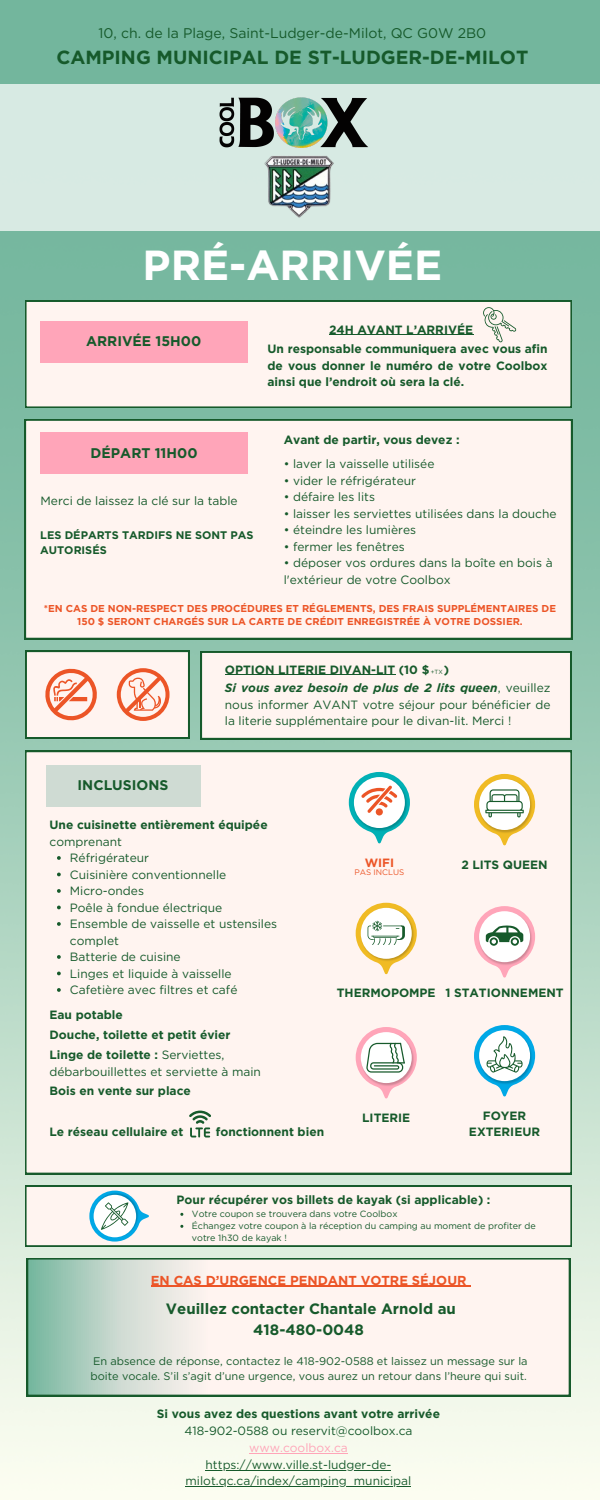
<style>
.page{position:relative;width:600px;height:1500px;background:#fff}
.page>*{position:absolute;margin:0;border:0;box-sizing:border-box;transform-origin:0 0}
.t1{font:700 42px "Gotham";color:#fff}
.t2{font:700 19px "Gotham";color:#165a2b}
.t3{font:700 15px/20.4px "Gotham";color:#165a2b;text-align:center}
.t4{font:14px "Gotham";color:#165a2b}
.t5{font:700 14px "Gotham";color:#165a2b}
.t6{font:700 13px "Gotham";color:#ec5527}
.t7{font:12px/16.5px "Gotham";color:#165a2b}
.t8{font:700 12px/16.5px "Gotham";color:#165a2b;text-align:center}
.t9{font:12px "Gotham";color:#ffa5b9}
.t10{font:700 12px "Gotham";color:#ec5527}
.t11{font:11px/15.2px "Gotham";color:#165a2b}
.t12{font:700 11px/15px "Gotham";color:#165a2b}
.t13{font:700 10px/13.5px "Gotham";color:#ec5527;text-align:center}
.t14{font:9px/12px "Gotham";color:#165a2b}
.t15{font:8px "Gotham";color:#ec5527}
.t16{font:6px "Gotham";color:#165a2b}
.s1{font-weight:700;font-style:italic}
.s2{font-weight:400}
.s3{font-weight:700}
</style>
<div class="page">
<img style="left:0;top:0;width:600px;height:1500px">
<div style="left:0;top:84px;width:600px;height:147px;background:#d7eae3"></div>
<svg style="left:25px;top:651px;width:164px;height:87px"></svg>
<div style="left:201px;top:651px;width:370px;height:88px;background:#fff4f0"></div>
<hr style="left:225px;top:674px;width:170px;height:1px;background:#165a2b">
<div style="left:25px;top:751px;width:547px;height:423px;background:#fff4f0"></div>
<div style="left:46px;top:766px;width:154px;height:41px;background:#cfdbd3"></div>
<svg style="left:474px;top:906px;width:61px;height:72px"></svg>
<svg style="left:356px;top:903px;width:61px;height:71px"></svg>
<svg style="left:474px;top:1025px;width:61px;height:72px"></svg>
<svg style="left:474px;top:774px;width:61px;height:72px"></svg>
<svg style="left:349px;top:772px;width:61px;height:72px"></svg>
<svg style="left:189px;top:1111px;width:22px;height:27px"></svg>
<svg style="left:356px;top:1027px;width:61px;height:72px"></svg>
<svg style="left:57px;top:856px;width:4px;height:4px"></svg>
<svg style="left:57px;top:873px;width:4px;height:3px"></svg>
<svg style="left:57px;top:889px;width:4px;height:4px"></svg>
<svg style="left:57px;top:906px;width:4px;height:3px"></svg>
<svg style="left:57px;top:922px;width:4px;height:4px"></svg>
<svg style="left:57px;top:955px;width:4px;height:4px"></svg>
<svg style="left:57px;top:972px;width:4px;height:3px"></svg>
<svg style="left:57px;top:988px;width:4px;height:4px"></svg>
<svg style="left:27px;top:1258px;width:543px;height:138px"></svg>
<hr style="left:151px;top:1286px;width:316px;height:1px;background:#ec5527">
<div style="left:25px;top:419px;width:547px;height:220px;background:#fff4f0"></div>
<div style="left:41px;top:433px;width:207px;height:41px;background:#ffa5b9"></div>
<img style="left:219px;top:97px;width:149px;height:51px">
<img style="left:264px;top:155px;width:70px;height:63px">
<hr style="left:249px;top:1453px;width:99px;height:1px;background:#ffa5b9">
<hr style="left:206px;top:1470px;width:185px;height:1px;background:#165a2b">
<hr style="left:186px;top:1486px;width:225px;height:1px;background:#165a2b">
<div style="left:25px;top:300px;width:547px;height:108px;background:#fff4f0"></div>
<div style="left:40px;top:322px;width:207px;height:41px;background:#ffa5b9"></div>
<svg style="left:483px;top:307px;width:33px;height:35px"></svg>
<hr style="left:329px;top:335px;width:144px;height:1px;background:#165a2b">
<svg style="left:25px;top:1186px;width:547px;height:61px"></svg>
<p class="t4" style="left:98px;top:25px;width:389px">10, ch. de la Plage, Saint-Ludger-de-Milot, QC G0W 2B0</p>
<p class="t2" style="left:56px;top:46px;width:473px">CAMPING MUNICIPAL DE ST-LUDGER-DE-MILOT</p>
<h6 class="t1" style="left:143px;top:240px;width:301px">PRÉ-ARRIVÉE</h6>
<p class="t5" style="left:86px;top:333px;width:117px">ARRIVÉE 15H00</p>
<p class="t8" style="left:329px;top:321px;width:146px">24H AVANT L’ARRIVÉE</p>
<p class="t8" style="left:268px;top:341px;width:282px;text-align:justify">Un responsable communiquera avec vous afin de vous donner le numéro de votre Coolbox ainsi que l’endroit où sera la clé.</p>
<h3 class="t8" style="left:284px;top:431px;width:177px">Avant de partir, vous devez :</h3>
<p class="t7" style="left:284px;top:456px;width:152px">• laver la vaisselle utilisée</p>
<p class="t7" style="left:284px;top:472px;width:134px">• vider le réfrigérateur</p>
<p class="t7" style="left:284px;top:489px;width:93px">• défaire les lits</p>
<p class="t7" style="left:284px;top:505px;width:274px">• laisser les serviettes utilisées dans la douche</p>
<p class="t7" style="left:284px;top:522px;width:134px">• éteindre les lumières</p>
<p class="t7" style="left:284px;top:538px;width:123px">• fermer les fenêtres</p>
<p class="t7" style="left:284px;top:555px;width:270px">• déposer vos ordures dans la boîte en bois à l'extérieur de votre Coolbox</p>
<p class="t13" style="left:44px;top:601px;width:514px">*EN CAS DE NON-RESPECT DES PROCÉDURES ET RÉGLEMENTS, DES FRAIS SUPPLÉMENTAIRES DE<br>150 $ SERONT CHARGÉS SUR LA CARTE DE CRÉDIT ENREGISTRÉE À VOTRE DOSSIER.</p>
<p class="t5" style="left:91px;top:444px;width:108px">DÉPART 11H00</p>
<p class="t7" style="left:41px;top:492px;width:199px">Merci de laissez la clé sur la table</p>
<p class="t12" style="left:40px;top:527px;width:215px">LES DÉPARTS TARDIFS NE SONT PAS<br>AUTORISÉS</p>
<p class="t5" style="left:78px;top:777px;width:92px">INCLUSIONS</p>
<h5 class="t8" style="left:225px;top:661px;width:226px">OPTION LITERIE DIVAN-LIT (10 $ )</h5>
<h2 class="t7" style="left:225px;top:680px;width:327px;text-align:justify"><span class="s1">Si vous avez besoin de plus de 2 lits queen</span>, veuillez nous informer AVANT votre séjour pour bénéficier de la literie supplémentaire pour le divan-lit. Merci !</h2>
<p class="t16" style="left:431px;top:668px;width:13px">+TX</p>
<p class="t8" style="left:50px;top:817px;width:220px;text-align:left">Une cuisinette entièrement équipée <span class="s2">comprenant</span></p>
<p class="t7" style="left:70px;top:850px;width:81px">Réfrigérateur</p>
<p class="t7" style="left:70px;top:866px;width:158px">Cuisinière conventionnelle</p>
<p class="t7" style="left:70px;top:883px;width:76px">Micro-ondes</p>
<p class="t7" style="left:70px;top:899px;width:154px">Poêle à fondue électrique</p>
<p class="t7" style="left:70px;top:916px;width:209px">Ensemble de vaisselle et ustensiles complet</p>
<h3 class="t7" style="left:70px;top:949px;width:112px">Batterie de cuisine</h3>
<p class="t7" style="left:70px;top:965px;width:163px">Linges et liquide à vaisselle</p>
<p class="t7" style="left:70px;top:982px;width:169px">Cafetière avec filtres et café</p>
<p class="t8" style="left:50px;top:1027px;width:183px">Douche, toilette et petit évier</p>
<h6 class="t8" style="left:50px;top:1007px;width:75px">Eau potable</h6>
<p class="t7" style="left:50px;top:1047px;width:213px"><span class="s3">Linge de toilette :</span> Serviettes, débarbouillettes et serviette à main</p>
<p class="t8" style="left:50px;top:1082px;width:143px">Bois en vente sur place</p>
<h3 class="t8" style="left:50px;top:1124px;width:135px">Le réseau cellulaire et</h3>
<h3 class="t8" style="left:216px;top:1124px;width:110px">fonctionnent bien</h3>
<p class="t10" style="left:365px;top:855px;width:31px">WIFI</p>
<h1 class="t15" style="left:354px;top:867px;width:51px">PAS INCLUS</h1>
<p class="t8" style="left:461px;top:856px;width:88px">2 LITS QUEEN</p>
<p class="t8" style="left:337px;top:985px;width:100px">THERMOPOMPE</p>
<h6 class="t8" style="left:445px;top:985px;width:120px">1 STATIONNEMENT</h6>
<p class="t8" style="left:362px;top:1109px;width:50px">LITERIE</p>
<p class="t8" style="left:469px;top:1107px;width:73px">FOYER<br>EXTERIEUR</p>
<p class="t8" style="left:177px;top:1191px;width:315px">Pour récupérer vos billets de kayak (si applicable) :</p>
<p class="t14" style="left:192px;top:1208px;width:207px">Votre coupon se trouvera dans votre Coolbox</p>
<h6 class="t14" style="left:192px;top:1220px;width:346px">Échangez votre coupon à la réception du camping au moment de profiter de votre 1h30 de kayak !</h6>
<p class="t6" style="left:151px;top:1272px;width:317px">EN CAS D’URGENCE PENDANT VOTRE SÉJOUR</p>
<p class="t3" style="left:166px;top:1299px;width:291px">Veuillez contacter Chantale Arnold au<br>418-480-0048</p>
<p class="t11" style="left:91px;top:1353px;width:439px">En absence de réponse, contactez le 418-902-0588 et laissez un message sur la boite vocale. S’il s’agit d’une urgence, vous aurez un retour dans l’heure qui suit.</p>
<p class="t8" style="left:157px;top:1406px;width:285px">Si vous avez des questions avant votre arrivée<br><span class="s2">418-902-0588 ou reservit@coolbox.ca</span></p>
<p class="t9" style="left:249px;top:1440px;width:100px">www.coolbox.ca</p>
<h6 class="t7" style="left:206px;top:1456px;width:187px">https://www.ville.st-ludger-de-</h6>
<p class="t7" style="left:186px;top:1473px;width:227px">milot.qc.ca/index/camping_municipal</p>
</div>
